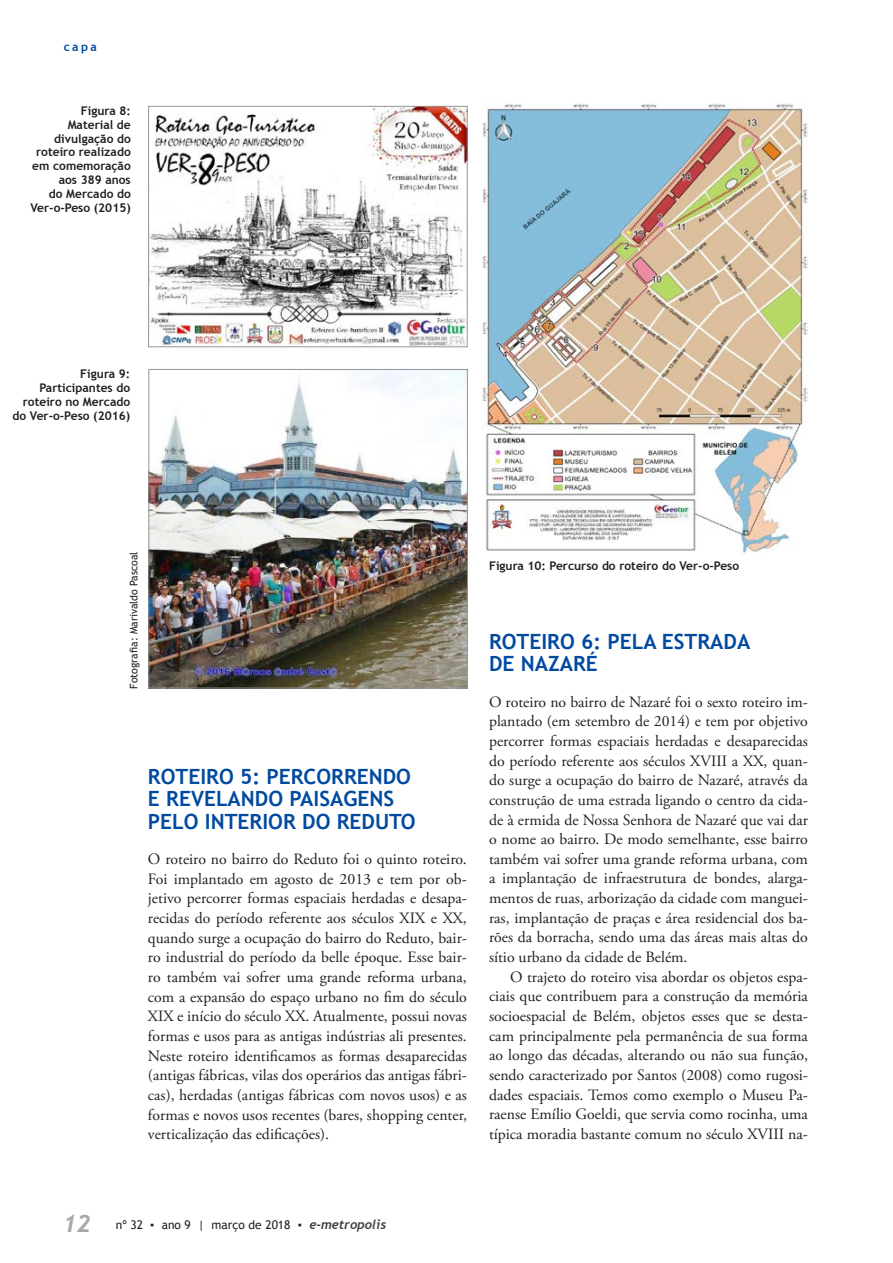
<style>
.page{position:relative;width:893px;height:1263px;background:#fff}
.page>*{position:absolute;margin:0;border:0;box-sizing:border-box;transform-origin:0 0}
.subtitulo_artigo_CA{font:700 21px/22.5px "Trebuchet MS";color:#004aa0}
.paragrafo_simples{font:15.75px/19.6px "Adobe Garamond Pro";color:#231f20;text-align:justify}
.legenda{font:700 12px/13.8px "Trebuchet MS";color:#231f20;text-align:right}
.t1{font:12px "Trebuchet MS";color:#231f20}
.t2{font:700 12px "Trebuchet MS";color:#004aa0}
.legenda-2{font:10.5px "Trebuchet MS";color:#231f20}
.s1{font-family:"Trebuchet";font-weight:700;font-style:italic;font-size:24px;color:#a8a9ad}
.s2{font-family:"Trebuchet";font-weight:700;font-style:italic;font-size:12.75px;color:#3e3e3f}
</style>
<div class="page">
<img style="left:150px;top:108px;width:315px;height:237px">
<div style="left:148px;top:106px;width:319px;height:241px;border:1px solid #939598"></div>
<img style="left:483px;top:103px;width:325px;height:451px">
<img style="left:151px;top:371px;width:315px;height:315px">
<div style="left:149px;top:369px;width:319px;height:319px;border:1px solid #939598"></div>
<p class="t2" style="left:64px;top:40px;width:35px">capa</p>
<p class="legenda" style="left:30px;top:104px;width:102px">Figura 8:<br>Material de divulgação do roteiro realizado em comemoração aos 389 anos<br>do Mercado do<br>Ver-o-Peso (2015)</p>
<p class="legenda" style="left:13px;top:367px;width:119px">Figura 9:<br>Participantes do roteiro no Mercado do Ver-o-Peso (2016)</p>
<p class="legenda-2" style="left:128px;top:689px;width:139px;rotate:-90deg">Fotografia: Marivaldo Pascoal</p>
<p class="subtitulo_artigo_CA" style="left:148px;top:765px;width:269px">ROTEIRO 5: PERCORRENDO<br>E REVELANDO PAISAGENS<br>PELO INTERIOR DO REDUTO</p>
<p class="paragrafo_simples" style="left:148px;top:850px;width:320px">O roteiro no bairro do Reduto foi o quinto roteiro.<br>Foi implantado em agosto de 2013 e tem por ob&shy;jetivo percorrer formas espaciais herdadas e desapa&shy;recidas do período referente aos séculos XIX e XX, quando surge a ocupação do bairro do Reduto, bair&shy;ro industrial do período da belle époque. Esse bair&shy;ro também vai sofrer uma grande reforma urbana, com a expansão do espaço urbano no fim do século XIX e início do século XX. Atualmente, possui novas formas e usos para as antigas indústrias ali presentes.<br>Neste roteiro identificamos as formas desaparecidas (antigas fábricas, vilas dos operários das antigas fábri&shy;cas), herdadas (antigas fábricas com novos usos) e as formas e novos usos recentes (bares, shopping center, verticalização das edificações).</p>
<p class="legenda" style="left:489px;top:558px;width:252px">Figura 10: Percurso do roteiro do Ver-o-Peso</p>
<p class="subtitulo_artigo_CA" style="left:489px;top:630px;width:263px">ROTEIRO 6: PELA ESTRADA<br>DE NAZARÉ</p>
<p class="paragrafo_simples" style="left:489px;top:692px;width:320px">O roteiro no bairro de Nazaré foi o sexto roteiro im&shy;plantado (em setembro de 2014) e tem por objetivo percorrer formas espaciais herdadas e desaparecidas do período referente aos séculos XVIII a XX, quan&shy;do surge a ocupação do bairro de Nazaré, através da construção de uma estrada ligando o centro da cida&shy;de à ermida de Nossa Senhora de Nazaré que vai dar o nome ao bairro. De modo semelhante, esse bairro também vai sofrer uma grande reforma urbana, com a implantação de infraestrutura de bondes, alarga&shy;mentos de ruas, arborização da cidade com manguei&shy;ras, implantação de praças e área residencial dos ba&shy;rões da borracha, sendo uma das áreas mais altas do sítio urbano da cidade de Belém.</p>
<p class="paragrafo_simples" style="left:489px;top:967px;width:320px;text-indent:21px">O trajeto do roteiro visa abordar os objetos espa&shy;ciais que contribuem para a construção da memória socioespacial de Belém, objetos esses que se desta&shy;cam principalmente pela permanência de sua forma ao longo das décadas, alterando ou não sua função, sendo caracterizado por Santos (2008) como rugosi&shy;dades espaciais. Temos como exemplo o Museu Pa&shy;raense Emílio Goeldi, que servia como rocinha, uma típica moradia bastante comum no século XVIII na-</p>
<p class="t1" style="left:63px;top:1218px;width:325px"><span class="s1">12</span> nº 32 ▪ ano 9 | março de 2018 ▪ <span class="s2">e-metropolis</span></p>
</div>
